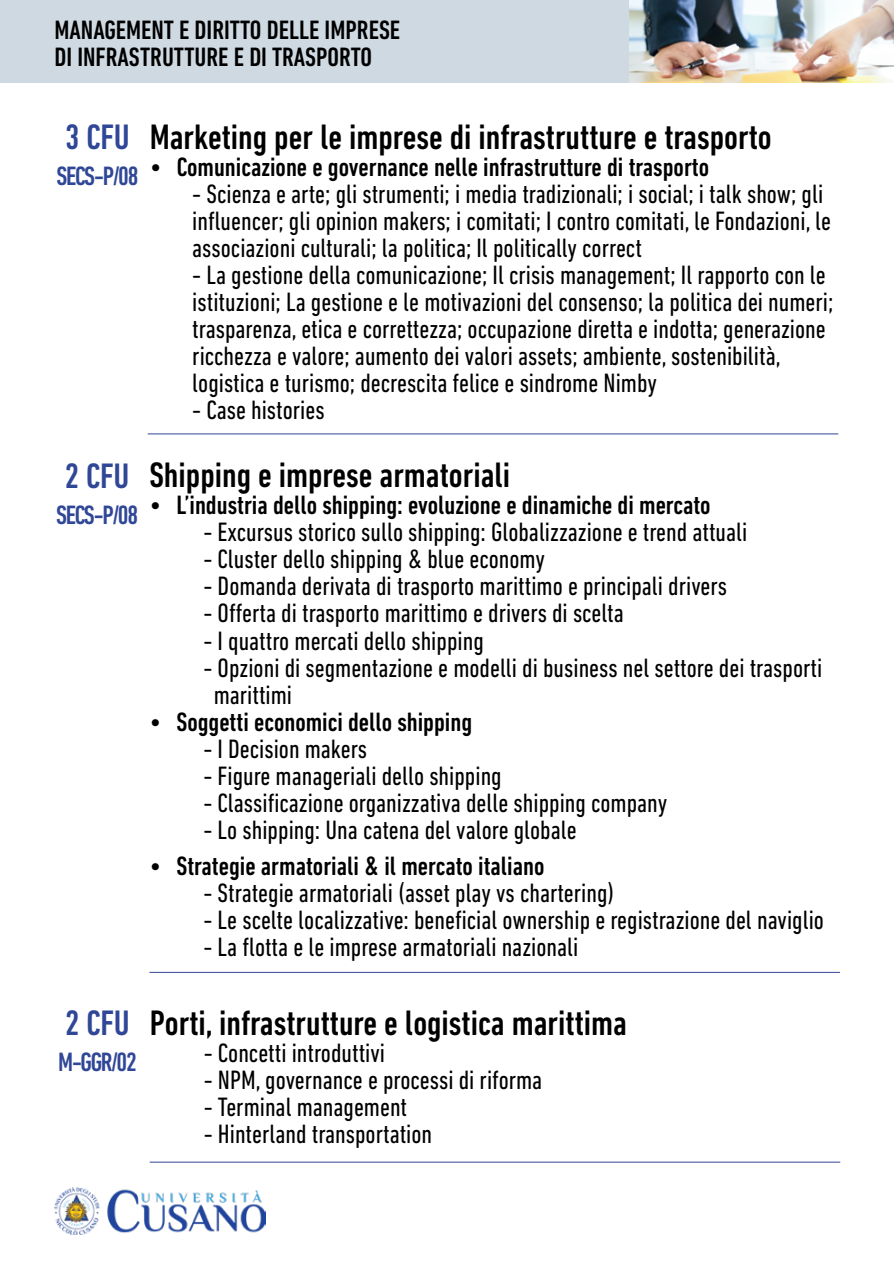
<style>
.page{position:relative;width:894px;height:1264px;background:#fff}
.page>*{position:absolute;margin:0;border:0;box-sizing:border-box;transform-origin:0 0}
.t1{font:500 condensed 36px "DIN Next LT Pro";color:#000}
.t2{font:500 condensed 36px "DIN Next LT Pro";color:#2f4796}
.t3{font:condensed 27px/27px "DIN Next LT Pro";color:#000}
.t4{font:500 condensed 27px/27px "DIN Next LT Pro";color:#000}
.t5{font:500 condensed 27px "DIN Next LT Pro";letter-spacing:-.05em;color:#2f4796}
</style>
<div class="page">
<img style="left:54px;top:1187px;width:211px;height:47px">
<div style="left:0;top:0;width:893px;height:83px;background:#ced9e2"></div>
<img style="left:630px;top:0;width:263px;height:83px">
<hr style="left:150px;top:1161px;width:690px;height:1px;background:#304696">
<hr style="left:149px;top:971px;width:690px;height:1px;background:#304696">
<hr style="left:148px;top:433px;width:690px;height:1px;background:#304696">
<p class="t4" style="left:54px;top:16px;width:347px">MANAGEMENT E DIRITTO DELLE IMPRESE<br>DI INFRASTRUTTURE E DI TRASPORTO</p>
<h1 class="t2" style="left:65px;top:117px;width:66px">3 CFU</h1>
<p class="t5" style="left:57px;top:161px;width:83px">SECS-P/08</p>
<h1 class="t1" style="left:150px;top:116px;width:623px">Marketing per le imprese di infrastrutture e trasporto</h1>
<p class="t4" style="left:150px;top:153px;width:561px">• Comunicazione e governance nelle infrastrutture di trasporto</p>
<p class="t3" style="left:192px;top:180px;width:640px">- Scienza e arte; gli strumenti; i media tradizionali; i social; i talk show; gli influencer; gli opinion makers; i comitati; I contro comitati, le Fondazioni, le associazioni culturali; la politica; Il politically correct</p>
<p class="t3" style="left:192px;top:261px;width:642px">- La gestione della comunicazione; Il crisis management; Il rapporto con le istituzioni; La gestione e le motivazioni del consenso; la politica dei numeri; trasparenza, etica e correttezza; occupazione diretta e indotta; generazione ricchezza e valore; aumento dei valori assets; ambiente, sostenibilità, logistica e turismo; decrescita felice e sindrome Nimby</p>
<p class="t3" style="left:192px;top:396px;width:134px">- Case histories</p>
<h1 class="t2" style="left:65px;top:455px;width:66px">2 CFU</h1>
<p class="t5" style="left:56px;top:499px;width:83px">SECS-P/08</p>
<h1 class="t1" style="left:149px;top:455px;width:362px">Shipping e imprese armatoriali</h1>
<p class="t4" style="left:149px;top:491px;width:562px">• L’industria dello shipping: evoluzione e dinamiche di mercato</p>
<p class="t3" style="left:203px;top:518px;width:545px">- Excursus storico sullo shipping: Globalizzazione e trend attuali</p>
<p class="t3" style="left:203px;top:545px;width:343px">- Cluster dello shipping &amp; blue economy</p>
<p class="t3" style="left:203px;top:572px;width:525px">- Domanda derivata di trasporto marittimo e principali drivers</p>
<p class="t3" style="left:203px;top:599px;width:422px">- Offerta di trasporto marittimo e drivers di scelta</p>
<p class="t3" style="left:203px;top:626px;width:282px">- I quattro mercati dello shipping</p>
<p class="t3" style="left:214px;top:653px;width:610px;text-indent:-10px">- Opzioni di segmentazione e modelli di business nel settore dei trasporti marittimi</p>
<p class="t4" style="left:149px;top:707px;width:324px">• Soggetti economici dello shipping</p>
<p class="t3" style="left:203px;top:734px;width:165px">- I Decision makers</p>
<p class="t3" style="left:203px;top:761px;width:300px">- Figure manageriali dello shipping</p>
<p class="t3" style="left:203px;top:788px;width:465px">- Classificazione organizzativa delle shipping company</p>
<p class="t3" style="left:203px;top:815px;width:375px">- Lo shipping: Una catena del valore globale</p>
<p class="t4" style="left:149px;top:851px;width:396px">• Strategie armatoriali &amp; il mercato italiano</p>
<p class="t3" style="left:203px;top:878px;width:412px">- Strategie armatoriali (asset play vs chartering)</p>
<p class="t3" style="left:203px;top:905px;width:622px">- Le scelte localizzative: beneficial ownership e registrazione del naviglio</p>
<p class="t3" style="left:203px;top:932px;width:376px">- La flotta e le imprese armatoriali nazionali</p>
<h1 class="t2" style="left:65px;top:1002px;width:66px">2 CFU</h1>
<p class="t5" style="left:58px;top:1046px;width:80px">M-GGR/02</p>
<h1 class="t1" style="left:150px;top:1002px;width:478px">Porti, infrastrutture e logistica marittima</h1>
<p class="t3" style="left:204px;top:1039px;width:183px">- Concetti introduttivi</p>
<p class="t3" style="left:204px;top:1066px;width:340px">- NPM, governance e processi di riforma</p>
<p class="t3" style="left:204px;top:1093px;width:205px">- Terminal management</p>
<p class="t3" style="left:204px;top:1120px;width:230px">- Hinterland transportation</p>
</div>
